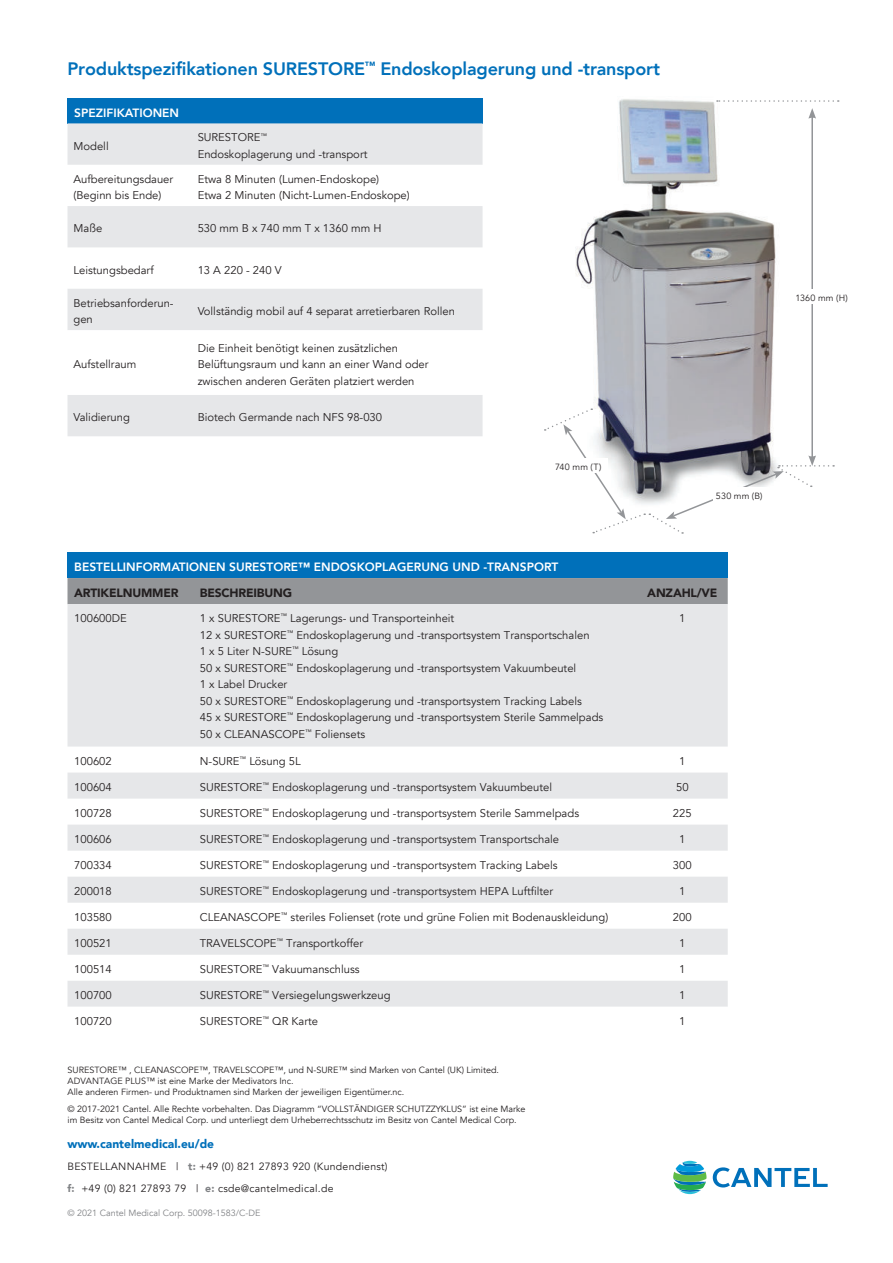
<style>
.page{position:relative;width:893px;height:1263px;background:#fff}
.page>*{position:absolute;margin:0;border:0;box-sizing:border-box;transform-origin:0 0}
.t1{font:800 18px "Avenir";letter-spacing:-.01em;color:#0070ba}
.t2{font:800 12px "Avenir";color:#fff}
.t3{font:900 12px "Avenir";letter-spacing:-.015em;color:#231f20}
.t4{font:900 12px "Avenir";color:#0070ba}
.t5{font:11.25px/16.5px "Avenir";color:#231f20}
.t6{font:10.5px/22.2px "Avenir";letter-spacing:.025em;color:#231f20}
.t7{font:9px/10.8px "Avenir";color:#231f20}
.t8{font:9px "Avenir";color:#808285}
.s1{font-weight:900;color:#808285}
</style>
<div class="page">
<svg style="left:713px;top:1167px;width:115px;height:20px"></svg>
<svg style="left:673px;top:1161px;width:33px;height:33px"></svg>
<img style="left:544px;top:99px;width:232px;height:332px">
<hr style="left:811px;top:116px;width:2px;height:342px;background:#939598">
<svg style="left:808px;top:108px;width:8px;height:11px"></svg>
<svg style="left:717px;top:100px;width:122px;height:2px"></svg>
<div style="left:795px;top:289px;width:56px;height:15px;background:#fff"></div>
<svg style="left:545px;top:408px;width:289px;height:126px"></svg>
<div style="left:553px;top:458px;width:55px;height:15px;background:#fff"></div>
<div style="left:68px;top:98px;width:415px;height:25px;background:#0070ba"></div>
<svg style="left:68px;top:123px;width:415px;height:124px;fill:#e6e7e9"></svg>
<svg style="left:68px;top:289px;width:415px;height:147px;fill:#e6e7e9"></svg>
<div style="left:68px;top:552px;width:660px;height:26px;background:#0070ba"></div>
<div style="left:68px;top:578px;width:660px;height:26px;background:#939598"></div>
<div style="left:68px;top:604px;width:660px;height:142px;background:#e6e7e9"></div>
<svg style="left:68px;top:772px;width:660px;height:235px;fill:#e6e7e9"></svg>
<h1 class="t1" style="left:68px;top:61px;width:594px">Produktspezifikationen SURESTORE<sup>™</sup> Endoskoplagerung und -transport</h1>
<p class="t2" style="left:74px;top:107px;width:106px">SPEZIFIKATIONEN</p>
<p class="t5" style="left:74px;top:139px;width:37px">Modell</p>
<p class="t5" style="left:198px;top:130px;width:171px">SURESTORE<sup>™<br></sup>Endoskoplagerung und -transport</p>
<p class="t5" style="left:74px;top:172px;width:101px">Aufbereitungsdauer (Beginn bis Ende)</p>
<p class="t5" style="left:198px;top:172px;width:214px">Etwa 8 Minuten (Lumen-Endoskope)<br>Etwa 2 Minuten (Nicht-Lumen-Endoskope)</p>
<p class="t5" style="left:74px;top:221px;width:30px">Maße</p>
<p class="t5" style="left:198px;top:221px;width:185px">530 mm B x 740 mm T x 1360 mm H</p>
<p class="t5" style="left:74px;top:263px;width:82px">Leistungsbedarf</p>
<p class="t5" style="left:198px;top:263px;width:86px">13 A 220 - 240 V</p>
<p class="t5" style="left:74px;top:296px;width:102px">Betriebsanforderun&shy;gen</p>
<p class="t5" style="left:198px;top:304px;width:259px">Vollständig mobil auf 4 separat arretierbaren Rollen</p>
<p class="t5" style="left:74px;top:357px;width:64px">Aufstellraum</p>
<p class="t5" style="left:198px;top:341px;width:232px">Die Einheit benötigt keinen zusätzlichen<br>Belüftungsraum und kann an einer Wand oder zwischen anderen Geräten platziert werden</p>
<p class="t5" style="left:74px;top:410px;width:58px">Validierung</p>
<p class="t5" style="left:198px;top:410px;width:186px">Biotech Germande nach NFS 98-030</p>
<p class="t7" style="left:555px;top:462px;width:48px">740 mm (T)</p>
<p class="t7" style="left:716px;top:492px;width:48px">530 mm (B)</p>
<p class="t2" style="left:74px;top:562px;width:485px">BESTELLINFORMATIONEN SURESTORE™ ENDOSKOPLAGERUNG UND -TRANSPORT</p>
<p class="t3" style="left:74px;top:586px;width:106px">ARTIKELNUMMER</p>
<p class="t3" style="left:200px;top:586px;width:94px">BESCHREIBUNG</p>
<p class="t3" style="left:647px;top:586px;width:72px">ANZAHL/VE</p>
<p class="t5" style="left:74px;top:611px;width:54px">100600DE</p>
<p class="t5" style="left:200px;top:611px;width:405px">1 x SURESTORE<sup>™</sup> Lagerungs- und Transporteinheit<br>12 x SURESTORE<sup>™</sup> Endoskoplagerung und -transportsystem Transportschalen<br>1 x 5 Liter N-SURE<sup>™</sup> Lösung<br>50 x SURESTORE<sup>™</sup> Endoskoplagerung und -transportsystem Vakuumbeutel<br>1 x Label Drucker<br>50 x SURESTORE<sup>™</sup> Endoskoplagerung und -transportsystem Tracking Labels<br>45 x SURESTORE<sup>™</sup> Endoskoplagerung und -transportsystem Sterile Sammelpads 50 x CLEANASCOPE<sup>™</sup> Foliensets</p>
<p class="t5" style="left:679px;top:611px;width:8px">1</p>
<p class="t5" style="left:74px;top:754px;width:39px">100602</p>
<p class="t5" style="left:200px;top:754px;width:102px">N-SURE<sup>™</sup> Lösung 5L</p>
<p class="t5" style="left:679px;top:754px;width:8px">1</p>
<p class="t5" style="left:74px;top:780px;width:39px">100604</p>
<p class="t5" style="left:200px;top:780px;width:354px">SURESTORE<sup>™</sup> Endoskoplagerung und -transportsystem Vakuumbeutel</p>
<p class="t5" style="left:676px;top:780px;width:14px">50</p>
<p class="t5" style="left:74px;top:806px;width:39px">100728</p>
<p class="t5" style="left:200px;top:806px;width:381px">SURESTORE<sup>™</sup> Endoskoplagerung und -transportsystem Sterile Sammelpads</p>
<p class="t5" style="left:673px;top:806px;width:20px">225</p>
<p class="t5" style="left:74px;top:832px;width:39px">100606</p>
<p class="t5" style="left:200px;top:832px;width:361px">SURESTORE<sup>™</sup> Endoskoplagerung und -transportsystem Transportschale</p>
<p class="t5" style="left:679px;top:832px;width:8px">1</p>
<p class="t5" style="left:74px;top:858px;width:39px">700334</p>
<p class="t5" style="left:200px;top:858px;width:359px">SURESTORE<sup>™</sup> Endoskoplagerung und -transportsystem Tracking Labels</p>
<p class="t5" style="left:673px;top:858px;width:20px">300</p>
<p class="t5" style="left:74px;top:884px;width:39px">200018</p>
<p class="t5" style="left:200px;top:884px;width:355px">SURESTORE<sup>™</sup> Endoskoplagerung und -transportsystem HEPA Luftfilter</p>
<p class="t5" style="left:679px;top:884px;width:8px">1</p>
<p class="t5" style="left:74px;top:910px;width:39px">103580</p>
<p class="t5" style="left:200px;top:910px;width:410px">CLEANASCOPE<sup>™</sup> steriles Folienset (rote und grüne Folien mit Bodenauskleidung)</p>
<p class="t5" style="left:673px;top:910px;width:20px">200</p>
<p class="t5" style="left:74px;top:936px;width:39px">100521</p>
<p class="t5" style="left:200px;top:936px;width:165px">TRAVELSCOPE<sup>™</sup> Transportkoffer</p>
<p class="t5" style="left:679px;top:936px;width:8px">1</p>
<p class="t5" style="left:74px;top:962px;width:39px">100514</p>
<p class="t5" style="left:200px;top:962px;width:161px">SURESTORE<sup>™</sup> Vakuumanschluss</p>
<p class="t5" style="left:679px;top:962px;width:8px">1</p>
<p class="t5" style="left:74px;top:988px;width:39px">100700</p>
<p class="t5" style="left:200px;top:988px;width:192px">SURESTORE<sup>™</sup> Versiegelungswerkzeug</p>
<p class="t5" style="left:679px;top:988px;width:8px">1</p>
<p class="t5" style="left:74px;top:1014px;width:39px">100720</p>
<p class="t5" style="left:200px;top:1014px;width:120px">SURESTORE<sup>™</sup> QR Karte</p>
<p class="t5" style="left:679px;top:1014px;width:8px">1</p>
<p class="t7" style="left:68px;top:1066px;width:433px">SURESTORE™ , CLEANASCOPE™, TRAVELSCOPE™, und N-SURE™ sind Marken von Cantel (UK) Limited.<br>ADVANTAGE PLUS™ ist eine Marke der Medivators Inc.<br>Alle anderen Firmen- und Produktnamen sind Marken der jeweiligen Eigentümer.nc.</p>
<p class="t7" style="left:68px;top:1105px;width:460px">© 2017-2021 Cantel. Alle Rechte vorbehalten. Das Diagramm “VOLLSTÄNDIGER SCHUTZZYKLUS” ist eine Marke im Besitz von Cantel Medical Corp. und unterliegt dem Urheberrechtsschutz im Besitz von Cantel Medical Corp.</p>
<p class="t4" style="left:68px;top:1137px;width:148px">www.cantelmedical.eu/de</p>
<p class="t6" style="left:68px;top:1156px;width:322px">BESTELLANNAHME | <span class="s1">t:</span> +49 (0) 821 27893 920 (Kundendienst) <span class="s1">f:</span> +49 (0) 821 27893 79 | <span class="s1">e:</span> csde@cantelmedical.de</p>
<p class="t8" style="left:68px;top:1209px;width:195px">© 2021 Cantel Medical Corp. 50098-1583/C-DE</p>
<p class="t7" style="left:795px;top:293px;width:54px">1360 mm (H)</p>
</div>
